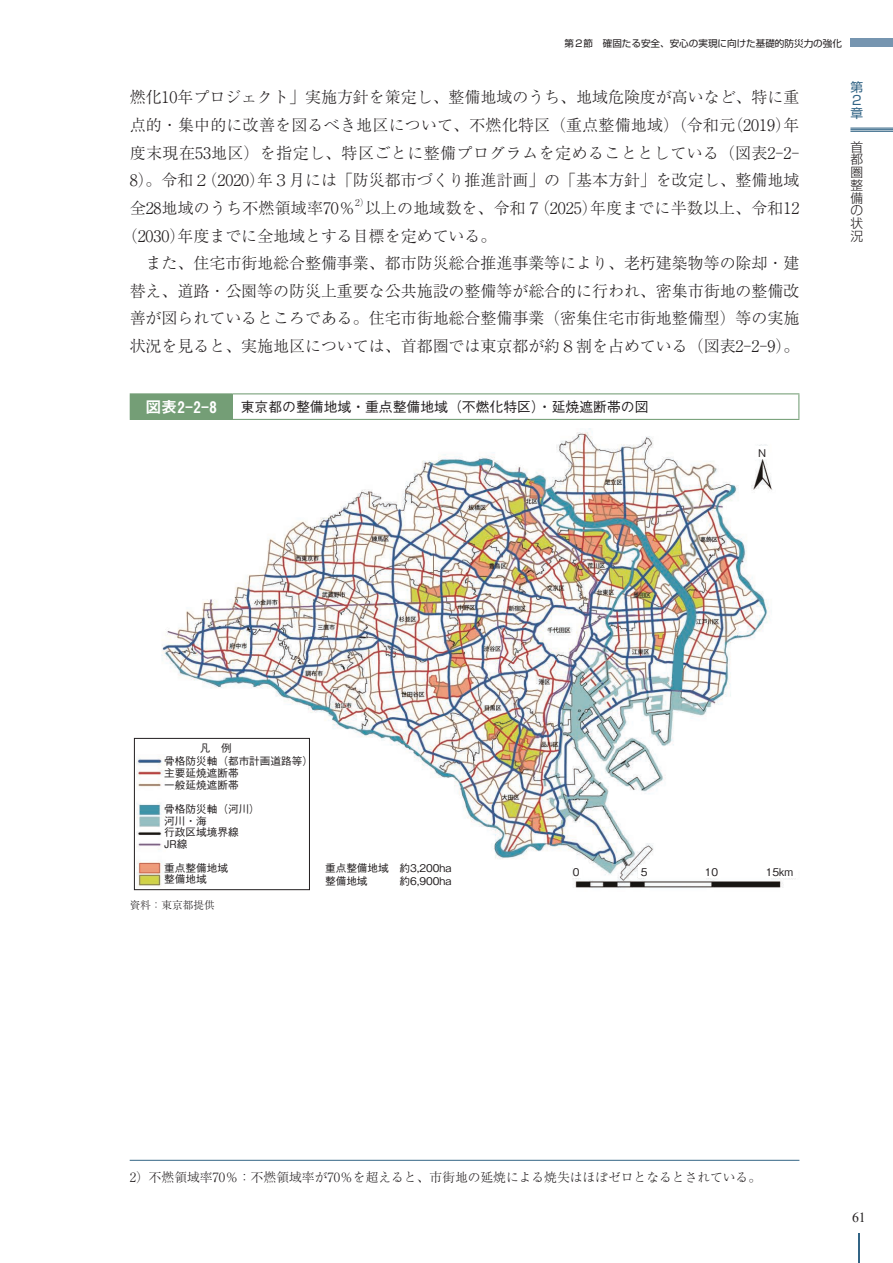
<style>
.page{position:relative;width:893px;height:1263px;background:#fff}
.page>*{position:absolute;margin:0;border:0;box-sizing:border-box;transform-origin:0 0}
.t1{font:300 15.9px/27.6px "Ryumin Pr 6 N";color:#231f20;text-align:justify}
.t2{font:15.9px "Midashi Go Pr 6 N MB31";color:#fff}
.t3{font:500 13.8px "Gothic BBB Pr 6 N";color:#231f20}
.t4{font:13.8px "Times New Roman";color:#231f20}
.t5{font:300 12.75px "Ryumin Pr 6 N";color:#231f20}
.t6{font:300 12.75px/12.8px "Shin Go Pr 6 N";color:#231f20;text-align:justify}
.t7{font:12.75px/12.8px "Shin Go Pr 6 N";color:#326485}
.t8{font:500 10.65px/11.7px "Gothic BBB Pr 6";color:#231f20}
.t9{font:300 10.65px "Ryumin Pr 6 N";color:#231f20}
.t10{font:9.6px "Shin Go Pr 6 N";color:#231f20}
.t11{font:300 9.3px "Ryumin Pr 6 N";color:#231f20}
</style>
<div class="page">
<div style="left:850px;top:38px;width:43px;height:9px;background:#7695b0"></div>
<hr style="left:130px;top:1160px;width:669px;height:1px;background:#326485">
<div style="left:130px;top:394px;width:102px;height:25px;background:#749e76"></div>
<hr style="left:130px;top:393px;width:102px;height:1px;background:#749e76">
<hr style="left:232px;top:393px;width:567px;height:1px;background:#749e76">
<svg style="left:232px;top:394px;width:1px;height:25px"></svg>
<svg style="left:798px;top:394px;width:1px;height:25px"></svg>
<hr style="left:130px;top:419px;width:102px;height:1px;background:#749e76">
<hr style="left:232px;top:419px;width:567px;height:1px;background:#749e76">
<img style="left:133px;top:428px;width:663px;height:463px">
<img style="left:137px;top:754px;width:28px;height:134px">
<div style="left:134px;top:738px;width:176px;height:152px;border:1px solid #231f20"></div>
<div style="left:767px;top:865px;width:31px;height:13px;background:#fff"></div>
<div style="left:703px;top:865px;width:18px;height:13px;background:#fff"></div>
<div style="left:638px;top:865px;width:8px;height:13px;background:#fff"></div>
<div style="left:573px;top:865px;width:9px;height:13px;background:#fff"></div>
<div style="left:756px;top:446px;width:12px;height:13px;background:#fff"></div>
<hr style="left:850px;top:128px;width:43px;height:1px;background:#326485">
<hr style="left:850px;top:129px;width:43px;height:1px;background:#326485">
<hr style="left:850px;top:131px;width:43px;height:1px;background:#326485">
<hr style="left:858px;top:1233px;width:1px;height:30px;background:#326485">
<p class="t10" style="left:564px;top:35px;width:279px">第２節　確固たる安全、安心の実現に向けた基礎的防災力の強化</p>
<p class="t1" style="left:130px;top:83px;width:671px">燃化10年プロジェクト」実施方針を策定し、整備地域のうち、地域危険度が高いなど、特に重点的・集中的に改善を図るべき地区について、不燃化特区（重点整備地域）（令和元（2019）年度末現在53地区）を指定し、特区ごとに整備プログラムを定めることとしている（図表2-2- 8）。令和２（2020）年３月には「防災都市づくり推進計画」の「基本方針」を改定し、整備地域全28地域のうち不燃領域率70％</p>
<p class="t11" style="left:355px;top:195px;width:15px">2）</p>
<p class="t1" style="left:365px;top:193px;width:436px">以上の地域数を、令和７（2025）年度までに半数以上、令和12</p>
<p class="t1" style="left:122px;top:221px;width:376px">（2030）年度までに全地域とする目標を定めている。</p>
<p class="t1" style="left:130px;top:248px;width:671px">　また、住宅市街地総合整備事業、都市防災総合推進事業等により、老朽建築物等の除却・建</p>
<p class="t1" style="left:130px;top:276px;width:671px">替え、道路・公園等の防災上重要な公共施設の整備等が総合的に行われ、密集市街地の整備改</p>
<p class="t1" style="left:130px;top:304px;width:671px">善が図られているところである。住宅市街地総合整備事業（密集住宅市街地整備型）等の実施</p>
<p class="t1" style="left:130px;top:331px;width:671px">状況を見ると、実施地区については、首都圏では東京都が約８割を占めている（図表2-2-9）。</p>
<p class="t7" style="left:850px;top:80px;width:14px">第<br>２章</p>
<p class="t6" style="left:850px;top:139px;width:14px">首都圏整備の状況</p>
<p class="t2" style="left:145px;top:394px;width:73px">図表2-2-8</p>
<p class="t3" style="left:241px;top:396px;width:409px">東京都の整備地域・重点整備地域（不燃化特区）・延焼遮断帯の図</p>
<p class="t8" style="left:758px;top:446px;width:10px">N</p>
<p class="t8" style="left:164px;top:740px;width:150px;line-height:13.5px;text-indent:36px">凡　例<br>骨格防災軸（都市計画道路等）</p>
<p class="t8" style="left:164px;top:803px;width:97px">骨格防災軸（河川）河川・海<br>行政区域境界線<br>JR線</p>
<p class="t8" style="left:164px;top:861px;width:65px">重点整備地域</p>
<p class="t8" style="left:325px;top:861px;width:128px">重点整備地域　約3,200ha</p>
<p class="t8" style="left:164px;top:873px;width:44px">整備地域</p>
<p class="t8" style="left:325px;top:874px;width:128px">整備地域　　　約6,900ha</p>
<p class="t8" style="left:164px;top:767px;width:76px">主要延焼遮断帯一般延焼遮断帯</p>
<p class="t9" style="left:130px;top:897px;width:87px">資料：東京都提供</p>
<p class="t8" style="left:573px;top:866px;width:8px">0</p>
<p class="t8" style="left:641px;top:866px;width:8px">5</p>
<p class="t8" style="left:705px;top:866px;width:15px">10</p>
<p class="t8" style="left:766px;top:866px;width:29px">15km</p>
<p class="t5" style="left:130px;top:1167px;width:633px">2）不燃領域率70％：不燃領域率が70％を超えると、市街地の延焼による焼失はほぼゼロとなるとされている。</p>
<p class="t4" style="left:852px;top:1208px;width:15px">61</p>
</div>
